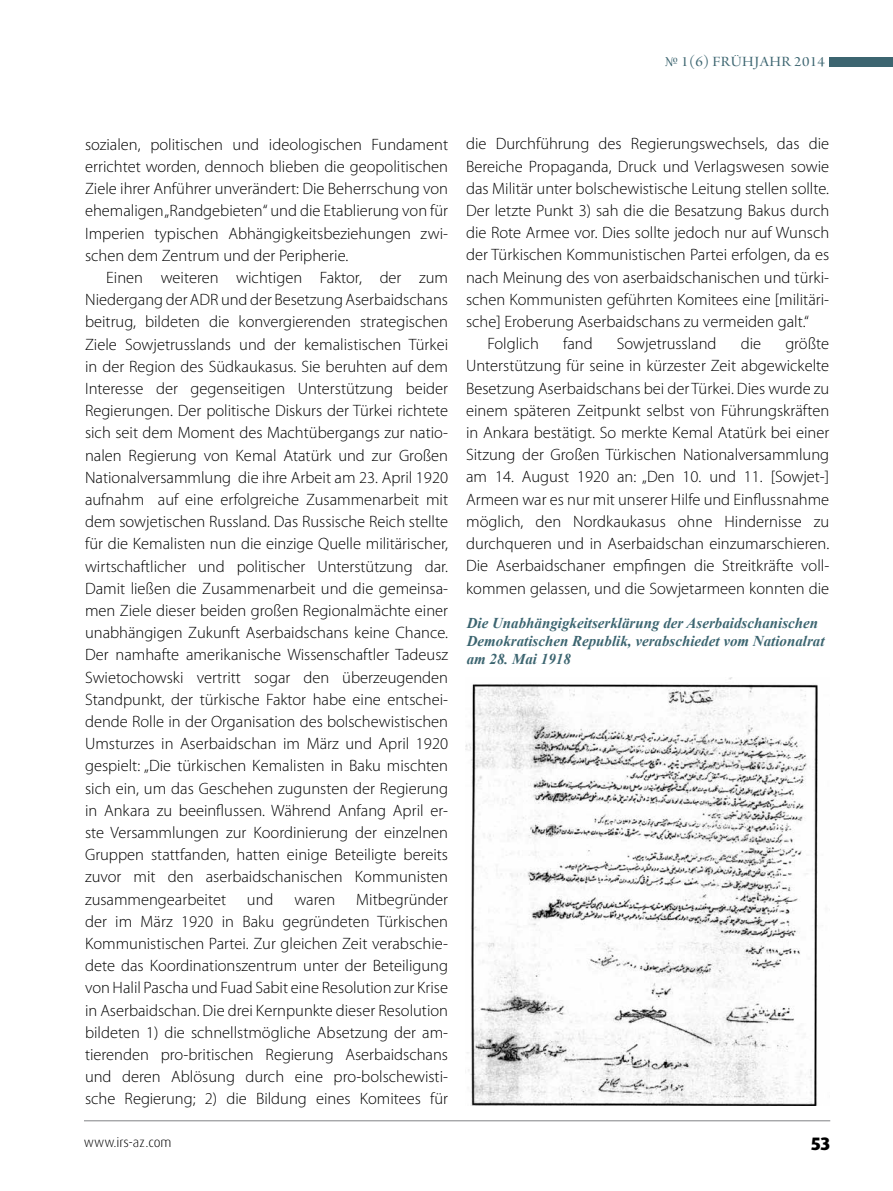
<style>
.page{position:relative;width:893px;height:1191px;background:#fff}
.page>*{position:absolute;margin:0;border:0;box-sizing:border-box;transform-origin:0 0}
.t1{font:800 18px "Dax Pro";color:#000}
.t2{font:300 16.5px/22.2px "Myriad Pro";color:#000;text-align:justify}
.t3{font:italic 700 15px/18px "Times New Roman";color:#3c6570}
.t4{font:15px "Arno Pro Display";letter-spacing:.03em;color:#3c6570;scale:1.1 1}
.t5{font:300 13.5px "Dax Pro";color:#000}
</style>
<div class="page">
<hr style="left:84px;top:1120px;width:746px;height:1px;background:#808285">
<img style="left:466px;top:678px;width:352px;height:428px">
<div style="left:829px;top:57px;width:64px;height:9px;background:#3c6570"></div>
<p class="t4" style="left:665px;top:53px;width:147px">№ 1(6) FRÜHJAHR 2014</p>
<p class="t2" style="left:85px;top:133px;width:365px">sozialen, politischen und ideologischen Fundament errichtet worden, dennoch blieben die geopolitischen Ziele ihrer Anführer unverändert: Die Beherrschung von ehemaligen „Randgebieten“ und die Etablierung von für Imperien typischen Abhängigkeitsbeziehungen zwi&shy;schen dem Zentrum und der Peripherie.</p>
<p class="t2" style="left:85px;top:267px;width:365px;text-indent:21px">Einen weiteren wichtigen Faktor, der zum<br>N iedergang der ADR</p>
<p class="t2" style="left:85px;top:289px;width:365px;text-indent:136px">und der Besetzung Aserbaidschans beitrug, bildeten die konvergierenden strategischen Ziele Sowjetrusslands und der kemalistischen Türkei in der Region des Südkaukasus. Sie beruhten auf dem Interesse der gegenseitigen Unterstützung beider Regierungen. Der politische Diskurs der Türkei richtete sich seit dem Moment des Machtübergangs zur natio&shy;nalen Regierung von Kemal Atatürk und zur Großen Nationalversammlung die ihre Arbeit am 23. April 1920 aufnahm auf eine erfolgreiche Zusammenarbeit mit dem sowjetischen Russland. Das Russische Reich stellte für die Kemalisten nun die einzige Quelle militärischer, wirtschaftlicher und politischer Unterstützung dar.<br>Damit ließen die Zusammenarbeit und die gemeinsa&shy;men Ziele dieser beiden großen Regionalmächte einer unabhängigen Zukunft Aserbaidschans keine Chance.<br>Der namhafte amerikanische Wissenschaftler Tadeusz Swietochowski vertritt sogar den überzeugenden Standpunkt, der türkische Faktor habe eine entschei&shy;dende Rolle in der Organisation des bolschewistischen Umsturzes in Aserbaidschan im März und April 1920 gespielt: „Die türkischen Kemalisten in Baku mischten sich ein, um das Geschehen zugunsten der Regierung in Ankara zu beeinflussen. Während Anfang April er&shy;ste Versammlungen zur Koordinierung der einzelnen Gruppen stattfanden, hatten einige Beteiligte bereits zuvor mit den aserbaidschanischen Kommunisten zusammengearbeitet</p>
<p class="t2" style="left:85px;top:888px;width:365px;text-indent:271px">Mitbegründer der im März 1920 in Baku gegründeten Türkischen Kommunistischen Partei. Zur gleichen Zeit verabschie&shy;dete das Koordinationszentrum unter der Beteiligung von Halil Pascha und Fuad Sabit eine Resolution zur Krise in Aserbaidschan. Die drei Kernpunkte dieser Resolution bildeten 1) die schnellstmögliche Absetzung der am&shy;tierenden pro-britischen Regierung Aserbaidschans und deren Ablösung durch eine pro-bolschewisti&shy;sche Regierung; 2) die Bildung eines Komitees für</p>
<p class="t2" style="left:247px;top:888px;width:28px">und</p>
<p class="t2" style="left:294px;top:888px;width:42px">waren</p>
<p class="t2" style="left:466px;top:133px;width:365px">die Durchführung des Regierungswechsels, das die</p>
<p class="t2" style="left:466px;top:155px;width:365px">Bereiche Propaganda, Druck und Verlagswesen sowie</p>
<p class="t2" style="left:466px;top:177px;width:365px">das Militär unter bolschewistische Leitung stellen sollte.</p>
<p class="t2" style="left:466px;top:200px;width:365px">Der letzte Punkt 3) sah die die Besatzung Bakus durch</p>
<p class="t2" style="left:466px;top:222px;width:365px">die Rote Armee vor. Dies sollte jedoch nur auf Wunsch</p>
<p class="t2" style="left:466px;top:244px;width:365px">der Türkischen Kommunistischen Partei erfolgen, da es</p>
<p class="t2" style="left:466px;top:266px;width:365px">nach Meinung des von aserbaidschanischen und türki-</p>
<p class="t2" style="left:466px;top:288px;width:365px">schen Kommunisten geführten Komitees eine [militäri-</p>
<p class="t2" style="left:466px;top:311px;width:344px">sche] Eroberung Aserbaidschans zu vermeiden galt.“</p>
<p class="t2" style="left:487px;top:333px;width:53px">Folglich</p>
<p class="t2" style="left:563px;top:333px;width:31px">fand</p>
<p class="t2" style="left:617px;top:333px;width:101px">Sowjetrussland</p>
<p class="t2" style="left:741px;top:333px;width:22px">die</p>
<p class="t2" style="left:466px;top:333px;width:365px;text-indent:319px">größte Unterstützung für seine in kürzester Zeit abgewickelte Besetzung Aserbaidschans bei der Türkei. Dies wurde zu einem späteren Zeitpunkt selbst von Führungskräften in Ankara bestätigt. So merkte Kemal Atatürk bei einer Sitzung der Großen Türkischen Nationalversammlung am 14. August 1920 an: „Den 10. und 11. [Sowjet-] Armeen war es nur mit unserer H ilfe und Einflussnahme möglich, den Nordkaukasus ohne H indernisse zu durchqueren und in Aserbaidschan einzumarschieren.<br>Die Aserbaidschaner empfingen die Streitkräfte voll&shy;kommen gelassen, und die Sowjetarmeen konnten die</p>
<p class="t3" style="left:467px;top:614px;width:359px">Die Unabhängigkeitserklärung der Aserbaidschanischen<br>Demokratischen Republik, verabschiedet vom Nationalrat am 28. Mai 1918</p>
<p class="t5" style="left:84px;top:1133px;width:89px">www.irs-az.com</p>
<p class="t1" style="left:811px;top:1131px;width:21px">53</p>
</div>
